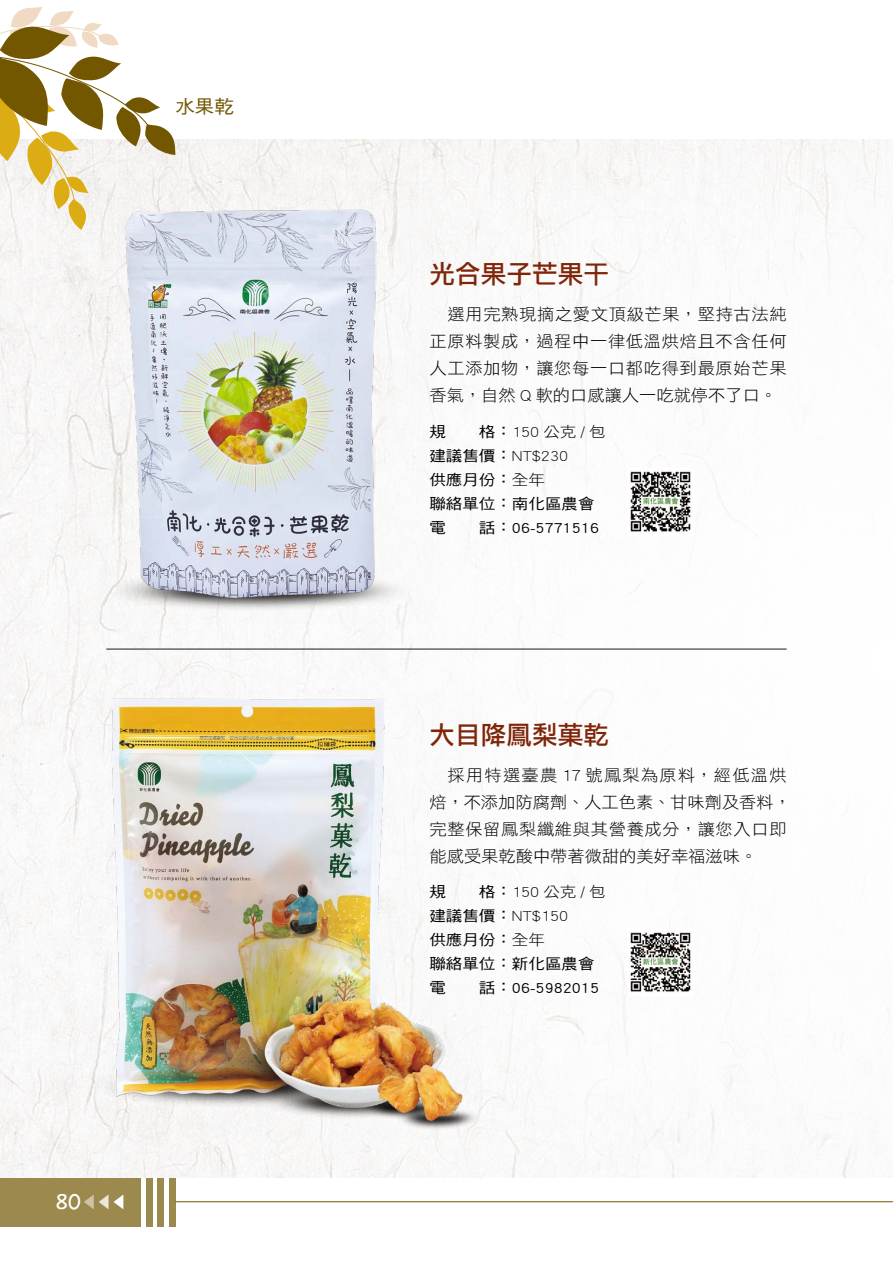
<style>
.page{position:relative;width:893px;height:1263px;background:#fff}
.page>*{position:absolute;margin:0;border:0;box-sizing:border-box;transform-origin:0 0}
.t1{font:25.65px "Li Hei Pro";color:#7f2509}
.t2{font:22.5px "Chalkboard";color:#fff}
.t3{font:18.6px "DF Hei Std W5";color:#725600;scale:1.05 1}
.t4{font:16.35px/27px "DF Hei Std W3";letter-spacing:.04em;color:#000;text-align:justify;scale:1.05 1}
.t5{font:16.35px/27px "DF Hei Std W3";color:#000;scale:1.05 1}
.t6{font:14.85px/24px "DF Hei Std W5";color:#000;scale:1.11 1}
.t7{font:14.85px/24px "DF Hei Std W3";color:#000;scale:1.11 1}
.s1{font-family:"DF Hei Std W5"}
.s2{font-family:"DF Hei Std W3"}
</style>
<div class="page">
<div style="left:0;top:1178px;width:141px;height:48px;background:#9c894d"></div>
<div style="left:146px;top:1178px;width:6px;height:48px;background:#9c894d"></div>
<div style="left:157px;top:1178px;width:7px;height:48px;background:#9c894d"></div>
<div style="left:169px;top:1178px;width:6px;height:48px;background:#9c894d"></div>
<hr style="left:175px;top:1201px;width:718px;height:1px;background:#725600">
<svg style="left:84px;top:1194px;width:39px;height:15px"></svg>
<img style="left:0;top:139px;width:893px;height:1039px">
<img style="left:70px;top:181px;width:362px;height:443px">
<img style="left:90px;top:691px;width:391px;height:445px">
<svg style="left:0;top:6px;width:175px;height:224px"></svg>
<div style="left:627px;top:468px;width:68px;height:67px;background:#fff"></div>
<img style="left:630px;top:471px;width:61px;height:61px">
<div style="left:627px;top:928px;width:68px;height:68px;background:#fff"></div>
<img style="left:630px;top:932px;width:61px;height:60px">
<hr style="left:106px;top:648px;width:681px;height:2px;background:#000">
<p class="t3" style="left:175px;top:97px;width:57px">水果乾</p>
<h2 class="t2" style="left:55px;top:1188px;width:27px">80</h2>
<h1 class="t1" style="left:429px;top:261px;width:181px">光合果子芒果干</h1>
<p class="t4" style="left:429px;top:301px;width:342px;text-indent:18px">選用完熟現摘之愛文頂級芒果，堅持古法純正原料製成，過程中一律低溫烘焙且不含任何人工添加物，讓您每一口都吃得到最原始芒果香氣，自然 Q 軟的口感讓人一吃就停不了口。</p>
<p class="t7" style="left:429px;top:419px;width:160px"><span class="s1">規　　格：</span>150 公克 / 包<span class="s1">建議售價：</span>NT$230</p>
<p class="t6" style="left:429px;top:467px;width:154px">供應月份：<span class="s2">全年<br></span>聯絡單位：南化區農會電　　話：06-5771516</p>
<h1 class="t1" style="left:429px;top:721px;width:181px">大目降鳳梨菓乾</h1>
<p class="t5" style="left:429px;top:761px;width:346px;text-indent:18px">採用特選臺農 17 號鳳梨為原料，經低溫烘焙，不添加防腐劑、人工色素、甘味劑及香料，完整保留鳳梨纖維與其營養成分，讓您入口即能感受果乾酸中帶著微甜的美好幸福滋味。</p>
<p class="t7" style="left:429px;top:879px;width:160px"><span class="s1">規　　格：</span>150 公克 / 包<span class="s1">建議售價：</span>NT$150</p>
<p class="t6" style="left:429px;top:927px;width:154px">供應月份：<span class="s2">全年<br></span>聯絡單位：新化區農會電　　話：06-5982015</p>
</div>
